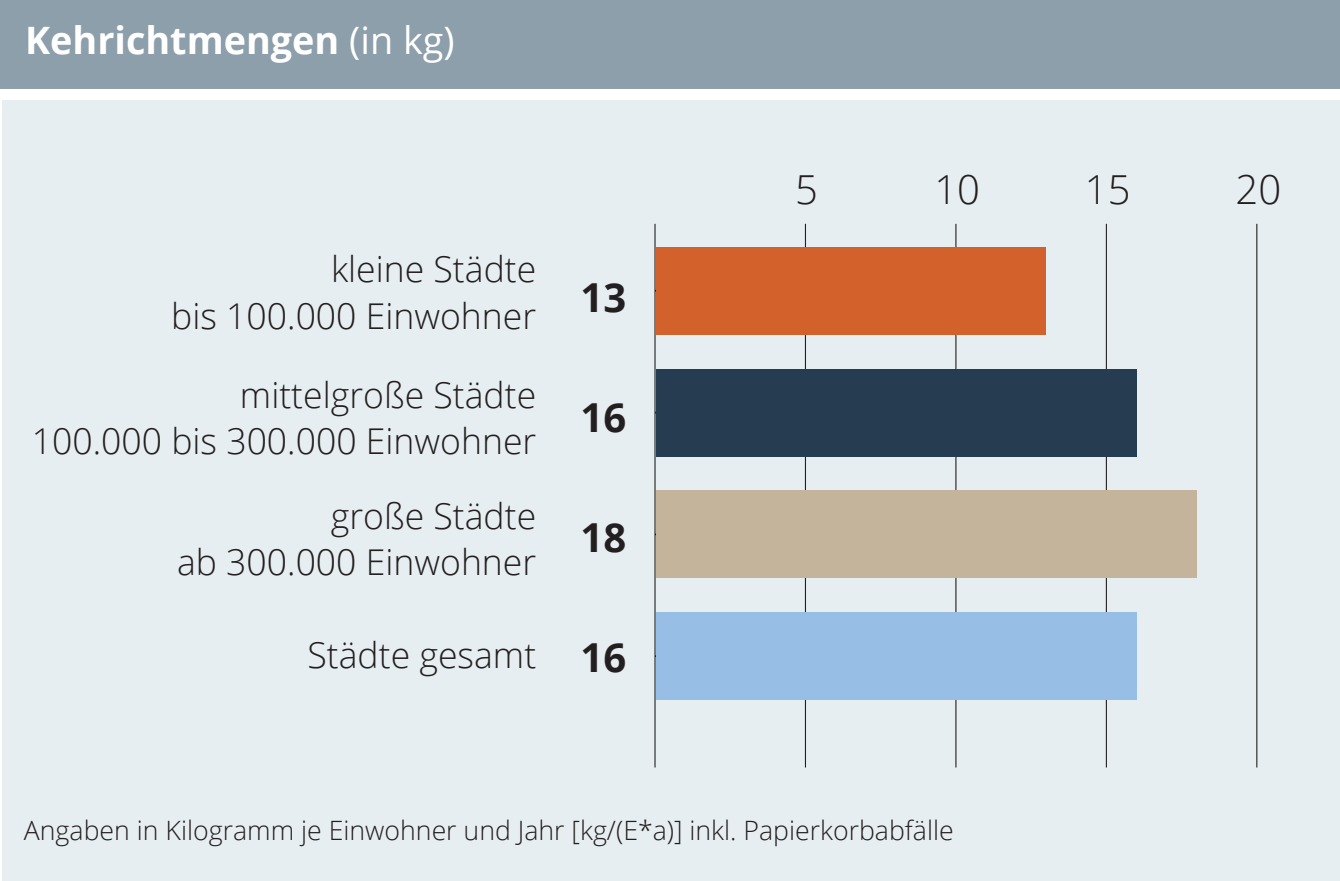
<style>
.page{position:relative;width:1340px;height:881px;background:#fff}
.page>*{position:absolute;margin:0;border:0;box-sizing:border-box;transform-origin:0 0}
.Copy{font:700 40.05px "Open Sans";color:#231f20}
.t1{font:300 40.05px "Open Sans";color:#231f20}
.Tabellenkopf{font:700 37.8px "Open Sans";color:#fff}
.Copy-2{font:300 35.55px/46.6px "Open Sans";color:#231f20;text-align:right}
.Quellenangaben{font:300 26.55px "Open Sans";color:#231f20}
.s1{font-weight:400}
</style>
<div class="page">
<div style="left:2px;top:101px;width:1337px;height:780px;background:#e7eef1"></div>
<hr style="left:955px;top:224px;width:1px;height:543px;background:#231f20">
<hr style="left:805px;top:224px;width:1px;height:543px;background:#231f20">
<hr style="left:654px;top:224px;width:1px;height:543px;background:#231f20">
<hr style="left:1105px;top:224px;width:1px;height:543px;background:#231f20">
<hr style="left:1256px;top:224px;width:1px;height:543px;background:#231f20">
<hr style="left:656px;top:777px;width:571px;height:1px;background:#231f20">
<hr style="left:656px;top:291px;width:1px;height:438px;background:#231f20">
<div style="left:656px;top:247px;width:389px;height:88px;background:#d2612c"></div>
<div style="left:656px;top:369px;width:480px;height:87px;background:#253c51"></div>
<div style="left:656px;top:490px;width:540px;height:88px;background:#c3b49b"></div>
<div style="left:656px;top:612px;width:480px;height:88px;background:#97bfe6"></div>
<div style="left:0;top:0;width:1339px;height:88px;background:#8c9faa"></div>
<p class="Tabellenkopf" style="left:25px;top:14px;width:431px">Kehrichtmengen <span class="s1">(in kg)</span></p>
<p class="Copy-2" style="left:171px;top:245px;width:366px">kleine Städte<br>bis 100.000 Einwohner</p>
<p class="Copy-2" style="left:32px;top:370px;width:506px">mittelgroße Städte<br>100.000 bis 300.000 Einwohner</p>
<p class="Copy-2" style="left:177px;top:491px;width:361px">große Städte<br>ab 300.000 Einwohner</p>
<p class="Copy-2" style="left:307px;top:630px;width:230px">Städte gesamt</p>
<p class="Copy" style="left:580px;top:269px;width:47px">13</p>
<p class="Copy" style="left:580px;top:389px;width:47px">16</p>
<p class="Copy" style="left:580px;top:509px;width:47px">18</p>
<p class="Copy" style="left:580px;top:629px;width:47px">16</p>
<p class="t1" style="left:795px;top:162px;width:24px">5</p>
<p class="t1" style="left:934px;top:162px;width:47px">10</p>
<p class="t1" style="left:1084px;top:162px;width:47px">15</p>
<p class="t1" style="left:1235px;top:162px;width:47px">20</p>
<p class="Quellenangaben" style="left:24px;top:812px;width:931px">Angaben in Kilogramm je Einwohner und Jahr [kg/(E*a)] inkl. Papierkorbabfälle</p>
</div>
